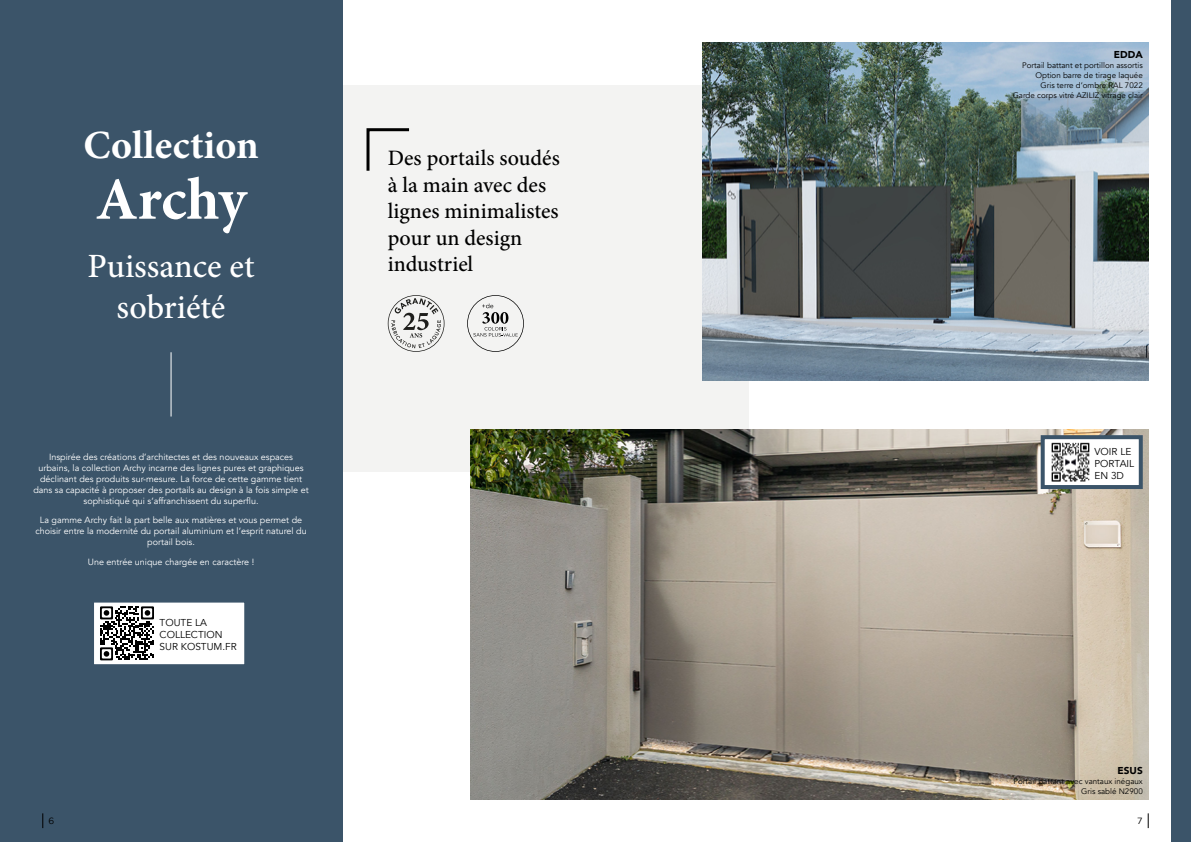
<style>
.page{position:relative;width:1191px;height:842px;background:#fff}
.page>*{position:absolute;margin:0;border:0;box-sizing:border-box;transform-origin:0 0}
.t1{font:700 60px "Minion Pro";letter-spacing:-.005em;color:#fff}
.t2{font:700 40px "Minion Pro";letter-spacing:.005em;color:#fff}
.t3{font:500 34px/40.8px "Minion Pro";color:#fff;text-align:center}
.t4{font:500 22px/26.4px "Minion Pro";color:#000}
.t5{font:10px/12px "Avenir";color:#000}
.t6{font:900 10px "Avenir";color:#000}
.t7{font:9px/11px "Avenir";color:#fff;text-align:center}
.t8{font:9px "Gotham";color:#000}
.t9{font:8px/10px "Avenir";color:#000;text-align:right}
</style>
<div class="page">
<div style="left:342px;top:85px;width:406px;height:386px;background:#f3f3f2"></div>
<div style="left:0;top:0;width:342px;height:842px;background:#3b5469"></div>
<hr style="left:170px;top:352px;width:2px;height:64px;background:#fff">
<div style="left:90px;top:599px;width:158px;height:69px;background:#fff;border:4px solid #3b5469"></div>
<svg style="left:100px;top:606px;width:54px;height:54px"></svg>
<svg style="left:366px;top:128px;width:44px;height:43px"></svg>
<svg style="left:388px;top:295px;width:56px;height:57px"></svg>
<svg style="left:467px;top:295px;width:57px;height:57px"></svg>
<img style="left:470px;top:429px;width:678px;height:370px">
<img style="left:702px;top:43px;width:446px;height:338px">
<div style="left:1040px;top:435px;width:102px;height:54px;background:#fff;border:4px solid #3b5469"></div>
<img style="left:1051px;top:442px;width:39px;height:40px">
<div style="left:1171px;top:0;width:20px;height:842px;background:#3b5469"></div>
<svg style="left:1148px;top:813px;width:1px;height:15px"></svg>
<svg style="left:43px;top:813px;width:1px;height:15px"></svg>
<h2 class="t2" style="left:83px;top:117px;width:177px">Collection</h2>
<h1 class="t1" style="left:95px;top:157px;width:153px">Archy</h1>
<h3 class="t3" style="left:88px;top:246px;width:168px">Puissance et sobriété</h3>
<p class="t7" style="left:33px;top:451px;width:277px">Inspirée des créations d’architectes et des nouveaux espaces urbains, la collection Archy incarne des lignes pures et graphiques déclinant des produits sur-mesure. La force de cette gamme tient dans sa capacité à proposer des portails au design à la fois simple et sophistiqué qui s’affranchissent du superflu.</p>
<p class="t7" style="left:35px;top:515px;width:273px">La gamme Archy fait la part belle aux matières et vous permet de choisir entre la modernité du portail aluminium et l’esprit naturel du portail bois.</p>
<p class="t7" style="left:88px;top:556px;width:168px">Une entrée unique chargée en caractère !</p>
<p class="t5" style="left:160px;top:617px;width:79px">TOUTE LA<br>COLLECTION<br>SUR KOSTUM.FR</p>
<h3 class="t4" style="left:388px;top:145px;width:174px">Des portails soudés à la main avec des lignes minimalistes pour un design industriel</h3>
<p class="t6" style="left:1113px;top:46px;width:30px">EDDA</p>
<p class="t9" style="left:1012px;top:61px;width:131px">Portail battant et portillon assortis Option barre de tirage laquée<br>Gris terre d’ombre RAL 7022<br>Garde corps vitré AZILIZ vitrage clair</p>
<p class="t5" style="left:1094px;top:446px;width:41px">VOIR LE<br>PORTAIL<br>EN 3D</p>
<p class="t6" style="left:1117px;top:762px;width:27px">ESUS</p>
<p class="t9" style="left:1013px;top:776px;width:131px">Portail battant avec vantaux inégaux<br>Gris sablé N2900</p>
<p class="t8" style="left:48px;top:816px;width:7px">6</p>
<p class="t8" style="left:1137px;top:816px;width:7px">7</p>
</div>
